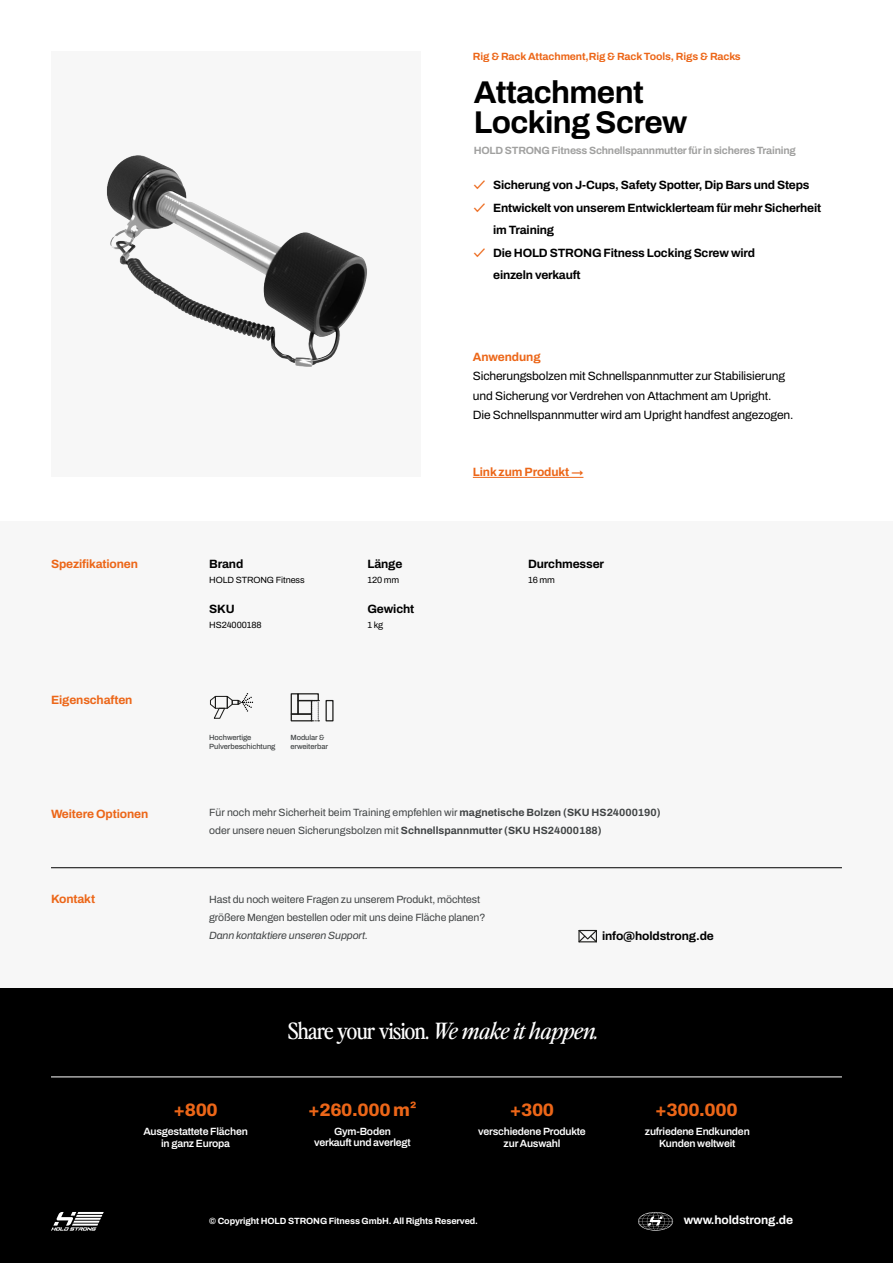
<style>
.page{position:relative;width:893px;height:1263px;background:#fff}
.page>*{position:absolute;margin:0;border:0;box-sizing:border-box;transform-origin:0 0}
.t1{font:700 31.5px/30px "Archivo";letter-spacing:-.02em;color:#000}
.t2{font:22.5px "Perfectly Nineties";letter-spacing:-.03em;color:#fff}
.t3{font:800 18px "Archivo";letter-spacing:-.02em;color:#ec6618}
.t4{font:700 12px/22.5px "Archivo";letter-spacing:-.015em;color:#000}
.t5{font:12px/19.5px "Archivo";letter-spacing:-.01em;color:#000}
.t6{font:700 12px "Archivo";letter-spacing:-.01em;color:#ec6618}
.t7{font:700 12px "Archivo";letter-spacing:-.01em;color:#fff}
.t8{font:10.5px/18px "Archivo";letter-spacing:-.01em;color:#414445}
.t9{font:600 10.5px/12px "Archivo";letter-spacing:-.02em;color:#fff;text-align:center}
.t10{font:700 10.5px "Archivo";letter-spacing:-.02em;color:#a1a1a0}
.t11{font:700 10.5px "Archivo";letter-spacing:-.01em;color:#ec6618}
.t12{font:italic 10.5px "Archivo";letter-spacing:-.01em;color:#414445}
.t13{font:700 9px "Archivo";letter-spacing:-.01em;color:#fff}
.t14{font:9px "Archivo";letter-spacing:-.01em;color:#000}
.t15{font:500 7.5px/9px "Archivo";letter-spacing:-.01em;color:#414445}
.s1{font-family:"Circular Std";font-weight:500;color:#ec6618}
.s2{font-weight:700}
.s3{font-style:italic}
</style>
<div class="page">
<img style="left:106px;top:155px;width:262px;height:212px">
<div style="left:0;top:522px;width:893px;height:697px;background:#f7f7f7"></div>
<div style="left:0;top:988px;width:893px;height:275px;background:#000"></div>
<svg style="left:51px;top:1212px;width:53px;height:18px"></svg>
<hr style="left:473px;top:477px;width:110px;height:1px;background:#ec6618">
<svg style="left:638px;top:1212px;width:35px;height:18px"></svg>
<svg style="left:578px;top:930px;width:19px;height:12px"></svg>
<hr style="left:51px;top:1077px;width:791px;height:1px;background:#fff">
<hr style="left:51px;top:867px;width:791px;height:1px;background:#000">
<div style="left:291px;top:693px;width:8px;height:22px;border:1px solid #1d1d1b"></div>
<div style="left:291px;top:713px;width:21px;height:8px;border:1px solid #1d1d1b"></div>
<div style="left:297px;top:693px;width:22px;height:8px;border:1px solid #1d1d1b"></div>
<div style="left:297px;top:700px;width:15px;height:15px;border:1px solid #1d1d1b"></div>
<div style="left:326px;top:700px;width:8px;height:21px;border:1px solid #1d1d1b"></div>
<svg style="left:311px;top:700px;width:8px;height:21px"></svg>
<svg style="left:210px;top:693px;width:43px;height:26px"></svg>
<p class="t11" style="left:473px;top:49px;width:269px">Rig &amp; Rack Attachment,Rig &amp; Rack Tools, Rigs &amp; Racks</p>
<h1 class="t1" style="left:474px;top:77px;width:215px">Attachment<br>Locking Screw</h1>
<p class="t10" style="left:474px;top:143px;width:324px">HOLD STRONG Fitness Schnellspannmutter für in sicheres Training</p>
<p class="t4" style="left:474px;top:174px;width:337px"><span class="s1">✓</span> Sicherung von J-Cups, Safety Spotter, Dip Bars und Steps</p>
<p class="t4" style="left:493px;top:196px;width:330px;text-indent:-20px"><span class="s1">✓</span> Entwickelt von unserem Entwicklerteam für mehr Sicherheit im Training</p>
<p class="t4" style="left:493px;top:241px;width:263px;text-indent:-20px"><span class="s1">✓</span> Die HOLD STRONG Fitness Locking Screw wird einzeln verkauft</p>
<p class="t6" style="left:473px;top:348px;width:69px">Anwendung</p>
<p class="t5" style="left:473px;top:366px;width:322px">Sicherungsbolzen mit Schnellspannmutter zur Stabilisierung und Sicherung vor Verdrehen von Attachment am Upright.<br>Die Schnellspannmutter wird am Upright handfest angezogen.</p>
<p class="t6" style="left:51px;top:555px;width:89px">Spezifikationen</p>
<p class="t6" style="left:51px;top:690px;width:83px">Eigenschaften</p>
<p class="t4" style="left:209px;top:552px;width:36px">Brand</p>
<p class="t14" style="left:209px;top:573px;width:97px">HOLD STRONG Fitness</p>
<p class="t4" style="left:209px;top:597px;width:27px">SKU</p>
<p class="t14" style="left:209px;top:618px;width:54px">HS24000188</p>
<p class="t4" style="left:367px;top:552px;width:37px">Länge</p>
<p class="t14" style="left:367px;top:573px;width:33px">120 mm</p>
<p class="t4" style="left:367px;top:597px;width:48px">Gewicht</p>
<p class="t14" style="left:367px;top:618px;width:17px">1 kg</p>
<p class="t15" style="left:209px;top:732px;width:68px">Hochwertige<br>Pulverbeschichtung</p>
<p class="t15" style="left:290px;top:732px;width:39px">Modular &amp; erweiterbar</p>
<p class="t6" style="left:473px;top:462px;width:112px">Link zum Produkt →</p>
<p class="t4" style="left:528px;top:552px;width:78px">Durchmesser</p>
<p class="t14" style="left:528px;top:573px;width:28px">16 mm</p>
<p class="t6" style="left:51px;top:805px;width:99px">Weitere Optionen</p>
<p class="t8" style="left:209px;top:804px;width:453px">Für noch mehr Sicherheit beim Training empfehlen wir <span class="s2">magnetische Bolzen (SKU HS24000190) </span>oder unsere neuen Sicherungsbolzen mit <span class="s2">Schnellspannmutter (SKU HS24000188)</span></p>
<p class="t6" style="left:51px;top:889px;width:46px">Kontakt</p>
<p class="t8" style="left:209px;top:890px;width:278px">Hast du noch weitere Fragen zu unserem Produkt, möchtest größere Mengen bestellen oder mit uns deine Fläche planen?</p>
<p class="t12" style="left:209px;top:928px;width:160px">Dann kontaktiere unseren Support.</p>
<p class="t4" style="left:602px;top:925px;width:113px">info@holdstrong.de</p>
<h2 class="t2" style="left:288px;top:1015px;width:312px">Share your vision. <span class="s3">We make it happen.</span></h2>
<h3 class="t3" style="left:173px;top:1096px;width:46px">+800</h3>
<h3 class="t3" style="left:308px;top:1096px;width:110px">+260.000 m²</h3>
<h3 class="t3" style="left:510px;top:1096px;width:46px">+300</h3>
<h3 class="t3" style="left:655px;top:1096px;width:84px">+300.000</h3>
<p class="t9" style="left:143px;top:1125px;width:106px">Ausgestattete Flächen in ganz Europa</p>
<p class="t9" style="left:314px;top:1126px;width:98px;line-height:10.9px">Gym-Boden verkauft und averlegt</p>
<p class="t9" style="left:478px;top:1125px;width:109px">verschiedene Produkte zur Auswahl</p>
<p class="t9" style="left:645px;top:1125px;width:106px">zufriedene Endkunden<br>Kunden weltweit</p>
<p class="t13" style="left:209px;top:1214px;width:270px">© Copyright HOLD STRONG Fitness GmbH. All Rights Reserved.</p>
<p class="t7" style="left:684px;top:1211px;width:111px">www.holdstrong.de</p>
</div>
